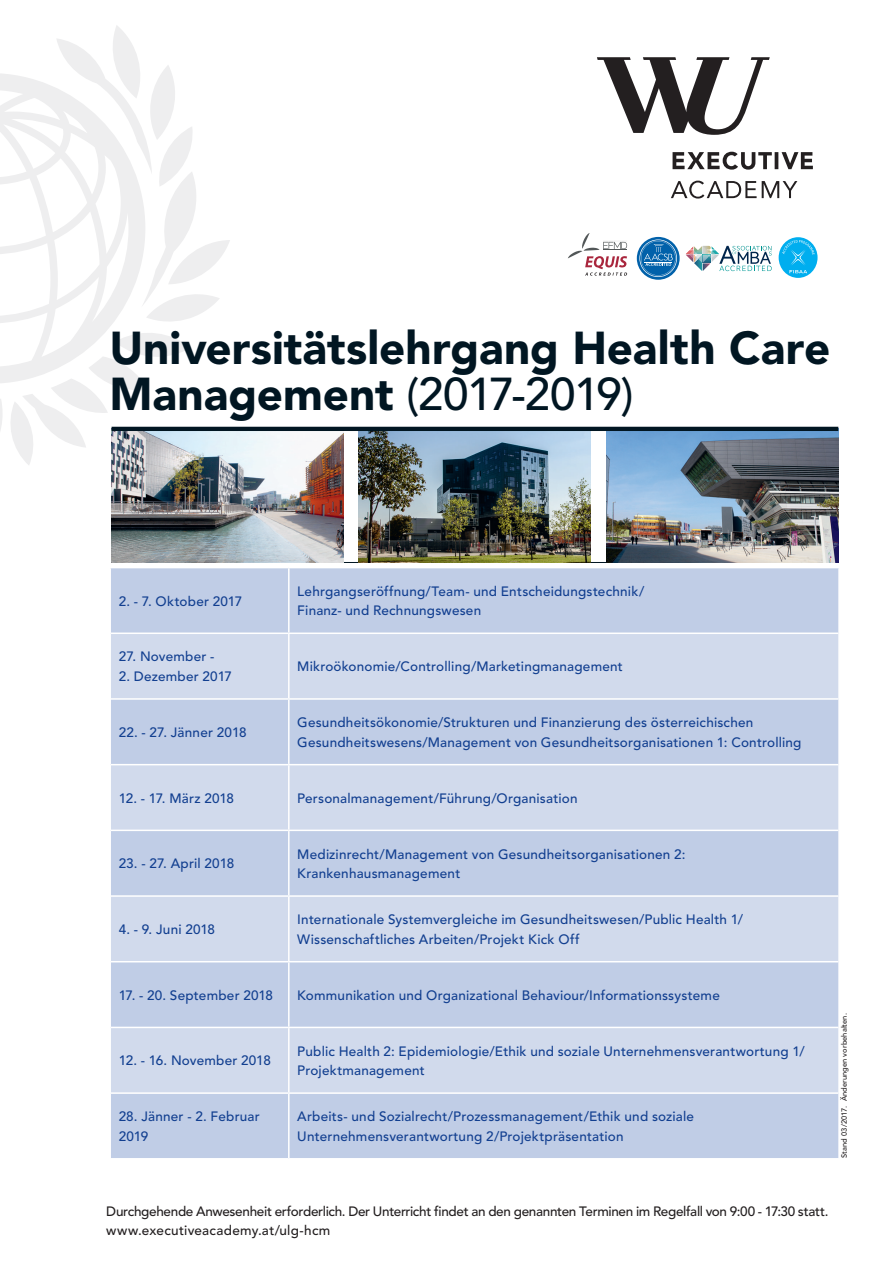
<style>
.page{position:relative;width:893px;height:1263px;background:#fff}
.page>*{position:absolute;margin:0;border:0;box-sizing:border-box;transform-origin:0 0}
.t1{font:900 45.75px/45.8px "Avenir LT Std";color:#011622}
.t2{font:500 13.5px/19.5px "Avenir LT Std";letter-spacing:.015em;color:#123f90}
.t3{font:500 13.5px/18.8px "Avenir LT Std";letter-spacing:-.02em;color:#231f20}
.t4{font:500 7.5px "Avenir LT Std";letter-spacing:.005em;color:#231f20}
.s1{font-weight:500}
</style>
<div class="page">
<svg style="left:597px;top:57px;width:216px;height:142px"></svg>
<svg style="left:0;top:25px;width:230px;height:441px"></svg>
<svg style="left:779px;top:237px;width:38px;height:41px"></svg>
<svg style="left:568px;top:233px;width:59px;height:43px"></svg>
<svg style="left:637px;top:237px;width:43px;height:43px"></svg>
<svg style="left:639px;top:239px;width:38px;height:38px"></svg>
<svg style="left:686px;top:246px;width:86px;height:25px"></svg>
<hr style="left:112px;top:562px;width:726px;height:1px;background:#011622">
<img style="left:606px;top:431px;width:232px;height:131px">
<img style="left:359px;top:431px;width:232px;height:131px">
<img style="left:112px;top:431px;width:231px;height:131px">
<hr style="left:112px;top:427px;width:726px;height:4px;background:#011622">
<div style="left:111px;top:568px;width:727px;height:590px;background:#c0cde6"></div>
<svg style="left:111px;top:634px;width:727px;height:458px;background:#c9d4e9"></svg>
<hr style="left:288px;top:568px;width:2px;height:64px;background:#fff">
<hr style="left:288px;top:634px;width:2px;height:64px;background:#fff">
<hr style="left:288px;top:700px;width:2px;height:64px;background:#fff">
<hr style="left:288px;top:765px;width:2px;height:64px;background:#fff">
<hr style="left:288px;top:831px;width:2px;height:64px;background:#fff">
<hr style="left:288px;top:897px;width:2px;height:64px;background:#fff">
<hr style="left:288px;top:962px;width:2px;height:65px;background:#fff">
<hr style="left:288px;top:1028px;width:2px;height:64px;background:#fff">
<hr style="left:288px;top:1094px;width:2px;height:64px;background:#fff">
<hr style="left:111px;top:632px;width:178px;height:2px;background:#fff">
<hr style="left:111px;top:698px;width:178px;height:2px;background:#fff">
<hr style="left:111px;top:764px;width:178px;height:1px;background:#fff">
<hr style="left:111px;top:829px;width:178px;height:2px;background:#fff">
<hr style="left:111px;top:895px;width:178px;height:2px;background:#fff">
<hr style="left:111px;top:961px;width:178px;height:1px;background:#fff">
<hr style="left:111px;top:1027px;width:178px;height:1px;background:#fff">
<hr style="left:111px;top:1092px;width:178px;height:2px;background:#fff">
<hr style="left:289px;top:632px;width:549px;height:2px;background:#fff">
<hr style="left:289px;top:698px;width:549px;height:2px;background:#fff">
<hr style="left:289px;top:764px;width:549px;height:1px;background:#fff">
<hr style="left:289px;top:829px;width:549px;height:2px;background:#fff">
<hr style="left:289px;top:895px;width:549px;height:2px;background:#fff">
<hr style="left:289px;top:961px;width:549px;height:1px;background:#fff">
<hr style="left:289px;top:1027px;width:549px;height:1px;background:#fff">
<hr style="left:289px;top:1092px;width:549px;height:2px;background:#fff">
<h1 class="t1" style="left:109px;top:325px;width:722px">Universitätslehrgang Health Care<br>Management <span class="s1">(2017-2019)</span></h1>
<p class="t2" style="left:119px;top:591px;width:125px">2. - 7. Oktober 2017</p>
<p class="t2" style="left:297px;top:582px;width:348px">Lehrgangseröffnung/Team- und Entscheidungstechnik/<br>Finanz- und Rechnungswesen</p>
<p class="t2" style="left:119px;top:647px;width:97px">27. November -</p>
<p class="t2" style="left:119px;top:667px;width:115px">2. Dezember 2017</p>
<p class="t2" style="left:297px;top:657px;width:327px">Mikroökonomie/Controlling/Marketingmanagement</p>
<p class="t2" style="left:119px;top:723px;width:129px">22. - 27. Jänner 2018</p>
<p class="t2" style="left:297px;top:713px;width:506px">Gesundheitsökonomie/Strukturen und Finanzierung des österreichischen<br>Gesundheitswesens/Management von Gesundheitsorganisationen 1: Controlling</p>
<p class="t2" style="left:119px;top:788px;width:117px">12. - 17. März 2018</p>
<p class="t2" style="left:297px;top:788px;width:282px">Personalmanagement/Führung/Organisation</p>
<p class="t2" style="left:119px;top:854px;width:117px">23. - 27. April 2018</p>
<p class="t2" style="left:297px;top:844px;width:390px">Medizinrecht/Management von Gesundheitsorganisationen 2:<br>Krankenhausmanagement</p>
<p class="t2" style="left:119px;top:920px;width:98px">4. - 9. Juni 2018</p>
<p class="t2" style="left:297px;top:910px;width:447px">Internationale Systemvergleiche im Gesundheitswesen/Public Health 1/<br>Wissenschaftliches Arbeiten/Projekt Kick Off</p>
<p class="t2" style="left:119px;top:985px;width:156px">17. - 20. September 2018</p>
<p class="t2" style="left:297px;top:985px;width:424px">Kommunikation und Organizational Behaviour/Informationssysteme</p>
<p class="t2" style="left:119px;top:1051px;width:154px">12. - 16. November 2018</p>
<p class="t2" style="left:297px;top:1041px;width:509px">Public Health 2: Epidemiologie/Ethik und soziale Unternehmensverantwortung 1/<br>Projektmanagement</p>
<p class="t2" style="left:119px;top:1107px;width:143px">28. Jänner - 2. Februar<br>2019</p>
<p class="t2" style="left:297px;top:1107px;width:398px">Arbeits- und Sozialrecht/Prozessmanagement/Ethik und soziale<br>Unternehmensverantwortung 2/Projektpräsentation</p>
<p class="t4" style="left:840px;top:1158px;width:146px;rotate:-90deg">Stand 03/2017. Änderungen vorbehalten.</p>
<p class="t3" style="left:106px;top:1202px;width:724px">Durchgehende Anwesenheit erforderlich. Der Unterricht findet an den genannten Terminen im Regelfall von 9:00 - 17:30 statt. www.executiveacademy.at/ulg-hcm</p>
</div>
